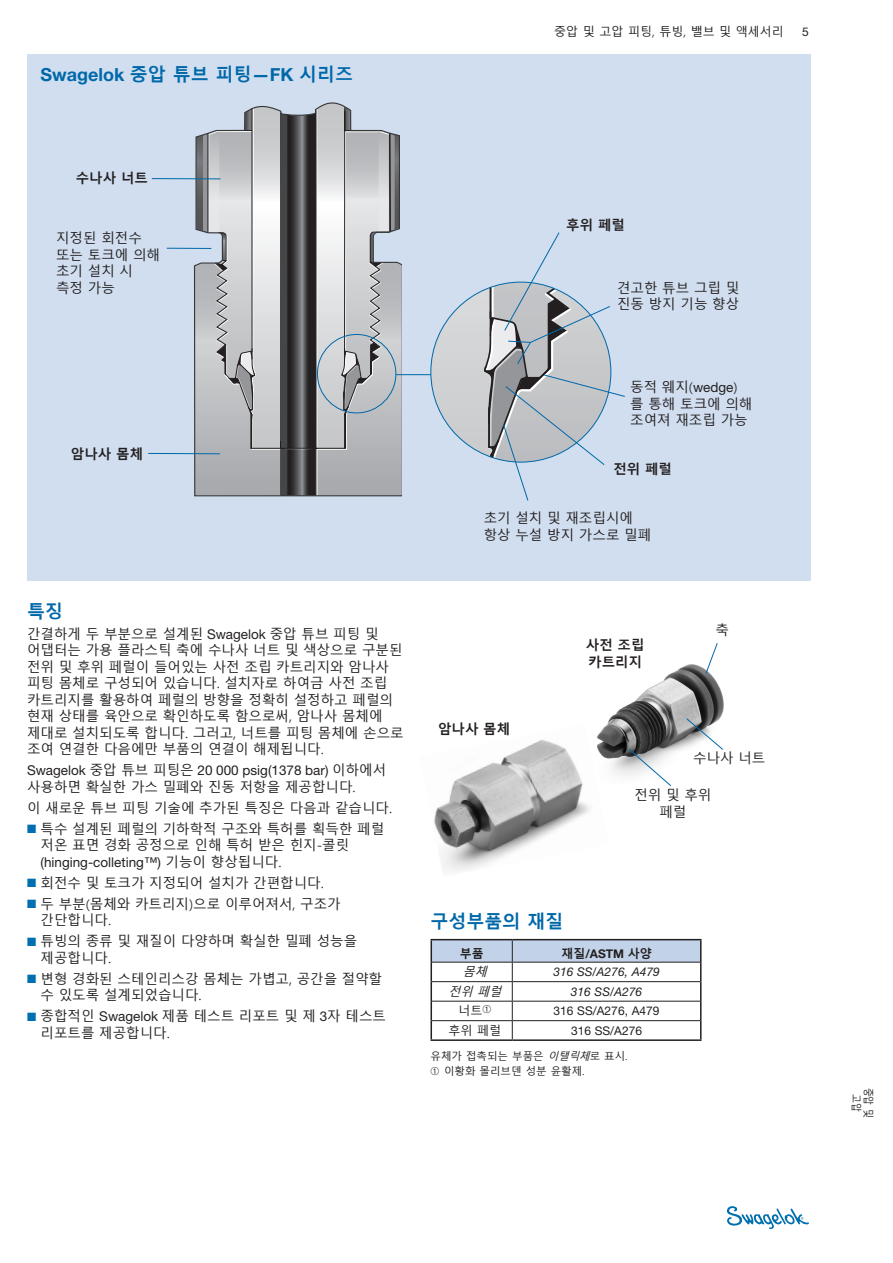
<style>
.page{position:relative;width:893px;height:1263px;background:#fff}
.page>*{position:absolute;margin:0;border:0;box-sizing:border-box;transform-origin:0 0}
.section_hd{font:700 18px "Helvetica Neue LT Std";color:#0068a9}
.section_hd-2{font:700 18px "Malgun Gothic";color:#0068a9}
.BC{font:13.5px/16.5px "Malgun Gothic";color:#231f20}
.BC_hang{font:13.5px/16.5px "Malgun Gothic";color:#231f20}
.BC-2{font:700 13.5px/16.5px "Malgun Gothic";color:#231f20}
.table_bc{font:12px "Helvetica Neue LT Std";color:#231f20}
.table_bc-2{font:12px "Malgun Gothic";color:#231f20}
.table_bci{font:italic 12px "Helvetica Neue LT Std";color:#231f20}
.table_hd{font:700 12px "Helvetica Neue LT Std";color:#231f20}
.table_bci-2{font:italic 12px "Malgun Gothic";color:#231f20}
.table_hd-2{font:700 12px "Malgun Gothic";color:#231f20}
.footnotes{font:10.5px "Malgun Gothic";color:#231f20}
.footnotes-2{font:10.5px/12px "Malgun Gothic";color:#231f20;text-align:center;scale:.85 1}
.s1{font-family:"Malgun Gothic"}
.s2{font-family:"Helvetica Neue LT Std"}
.s3{color:#006faf}
.s4{font-style:italic}
</style>
<div class="page">
<svg style="left:727px;top:1206px;width:82px;height:23px"></svg>
<div style="left:27px;top:54px;width:783px;height:526px;background:#d0deef"></div>
<svg style="left:194px;top:102px;width:208px;height:394px"></svg>
<svg style="left:196px;top:103px;width:203px;height:394px;background:#abacaf"></svg>
<hr style="left:396px;top:374px;width:36px;height:1px;background:#0068a9">
<hr style="left:152px;top:178px;width:68px;height:1px;background:#0068a9">
<hr style="left:148px;top:453px;width:72px;height:1px;background:#0068a9">
<hr style="left:167px;top:248px;width:44px;height:1px;background:#0068a9">
<div style="left:317px;top:334px;width:79px;height:79px;border:1px solid #0068a9;border-radius:50%"></div>
<svg style="left:431px;top:232px;width:194px;height:269px"></svg>
<img style="left:607px;top:664px;width:117px;height:112px">
<svg style="left:705px;top:643px;width:13px;height:31px"></svg>
<svg style="left:628px;top:748px;width:44px;height:38px"></svg>
<svg style="left:686px;top:717px;width:38px;height:33px"></svg>
<img style="left:434px;top:724px;width:175px;height:148px">
<hr style="left:430px;top:939px;width:82px;height:1px;background:#231f20">
<hr style="left:512px;top:939px;width:190px;height:1px;background:#231f20">
<svg style="left:430px;top:940px;width:272px;height:99px"></svg>
<hr style="left:430px;top:1039px;width:82px;height:2px;background:#231f20">
<hr style="left:512px;top:1039px;width:190px;height:2px;background:#231f20">
<p class="section_hd" style="left:40px;top:64px;width:314px">Swagelok <span class="s1">중압 튜브 피팅</span>—FK <span class="s1">시리즈</span></p>
<p class="table_bc-2" style="left:554px;top:25px;width:231px">중압 및 고압 피팅, 튜빙, 밸브 및 액세서리</p>
<p class="table_bc" style="left:802px;top:25px;width:8px">5</p>
<p class="BC-2" style="left:76px;top:170px;width:74px">수나사 너트</p>
<p class="BC" style="left:56px;top:230px;width:106px">지정된 회전수 또는 토크에 의해 초기 설치 시 측정 가능</p>
<p class="BC-2" style="left:71px;top:445px;width:74px">암나사 몸체</p>
<p class="section_hd-2" style="left:27px;top:601px;width:37px">특징</p>
<p class="BC" style="left:27px;top:626px;width:378px">간결하게 두 부분으로 설계된 <span class="s2">Swagelok</span> 중압 튜브 피팅 및 어댑터는 가용 플라스틱 축에 수나사 너트 및 색상으로 구분된 전위 및 후위 페럴이 들어있는 사전 조립 카트리지와 암나사 피팅 몸체로 구성되어 있습니다. 설치자로 하여금 사전 조립 카트리지를 활용하여 페럴의 방향을 정확히 설정하고 페럴의 현재 상태를 육안으로 확인하도록 함으로써, 암나사 몸체에 제대로 설치되도록 합니다. 그러고, 너트를 피팅 몸체에 손으로 조여 연결한 다음에만 부품의 연결이 해제됩니다.</p>
<p class="BC" style="left:27px;top:762px;width:361px"><span class="s2">Swagelok</span> 중압 튜브 피팅은 <span class="s2">20 000 psig(1378 bar)</span> 이하에서 사용하면 확실한 가스 밀폐와 진동 저항을 제공합니다.</p>
<p class="BC" style="left:27px;top:800px;width:366px">이 새로운 튜브 피팅 기술에 추가된 특징은 다음과 같습니다.</p>
<p class="BC_hang" style="left:40px;top:821px;width:345px;text-indent:-14px"><span class="s3">■</span> 특수 설계된 페럴의 기하학적 구조와 특허를 획득한 페럴 저온 표면 경화 공정으로 인해 특허 받은 힌지-콜릿 <span class="s2">(hinging-colleting™)</span> 기능이 향상됩니다.</p>
<p class="BC_hang" style="left:27px;top:875px;width:298px"><span class="s3">■</span> 회전수 및 토크가 지정되어 설치가 간편합니다.</p>
<p class="BC_hang" style="left:40px;top:896px;width:302px;text-indent:-14px"><span class="s3">■</span> 두 부분(몸체와 카트리지)으로 이루어져서, 구조가 간단합니다.</p>
<p class="BC_hang" style="left:40px;top:933px;width:318px;text-indent:-14px"><span class="s3">■</span> 튜빙의 종류 및 재질이 다양하며 확실한 밀폐 성능을 제공합니다.</p>
<p class="BC_hang" style="left:40px;top:971px;width:343px;text-indent:-14px"><span class="s3">■</span> 변형 경화된 스테인리스강 몸체는 가볍고, 공간을 절약할 수 있도록 설계되었습니다.</p>
<p class="BC_hang" style="left:40px;top:1008px;width:347px;text-indent:-14px"><span class="s3">■</span> 종합적인 <span class="s2">Swagelok</span> 제품 테스트 리포트 및 제 <span class="s2">3</span>자 테스트 리포트를 제공합니다.</p>
<p class="BC-2" style="left:566px;top:217px;width:60px">후위 페럴</p>
<p class="BC" style="left:617px;top:280px;width:124px">견고한 튜브 그립 및 진동 방지 기능 향상</p>
<p class="BC" style="left:630px;top:379px;width:124px">동적 웨지(<span class="s2">wedge</span>) 를 통해 토크에 의해 조여져 재조립 가능</p>
<p class="BC-2" style="left:613px;top:461px;width:60px">전위 페럴</p>
<p class="BC" style="left:484px;top:510px;width:169px">초기 설치 및 재조립시에 항상 누설 방지 가스로 밀폐</p>
<p class="BC-2" style="left:438px;top:721px;width:74px">암나사 몸체</p>
<p class="BC-2" style="left:586px;top:637px;width:60px">사전 조립 카트리지</p>
<p class="BC" style="left:715px;top:622px;width:15px">축</p>
<p class="BC" style="left:693px;top:750px;width:74px">수나사 너트</p>
<p class="BC" style="left:634px;top:787px;width:79px;text-align:center">전위 및 후위 페럴</p>
<p class="section_hd-2" style="left:430px;top:911px;width:134px">구성부품의 재질</p>
<p class="table_hd-2" style="left:460px;top:946px;width:25px">부품</p>
<p class="table_hd" style="left:561px;top:946px;width:92px"><span class="s1">재질</span>/ASTM <span class="s1">사양</span></p>
<p class="table_bci-2" style="left:463px;top:965px;width:29px">몸체</p>
<p class="table_bci" style="left:553px;top:965px;width:108px">316 SS/A276, A479</p>
<p class="table_bci-2" style="left:448px;top:985px;width:58px">전위 페럴</p>
<p class="table_bci" style="left:571px;top:984px;width:73px">316 SS/A276</p>
<p class="table_bc-2" style="left:458px;top:1004px;width:34px">너트➀</p>
<p class="table_bc" style="left:554px;top:1004px;width:107px">316 SS/A276, A479</p>
<p class="table_bc-2" style="left:448px;top:1024px;width:54px">후위 페럴</p>
<p class="table_bc" style="left:571px;top:1023px;width:73px">316 SS/A276</p>
<p class="footnotes" style="left:430px;top:1050px;width:199px">유체가 접촉되는 부품은 <span class="s4">이탤릭체</span>로 표시.</p>
<p class="footnotes" style="left:430px;top:1065px;width:155px">➀ 이황화 몰리브덴 성분 윤활제.</p>
<p class="footnotes-2" style="left:874px;top:1087px;width:37px;rotate:90deg">중압 및 고압</p>
</div>
